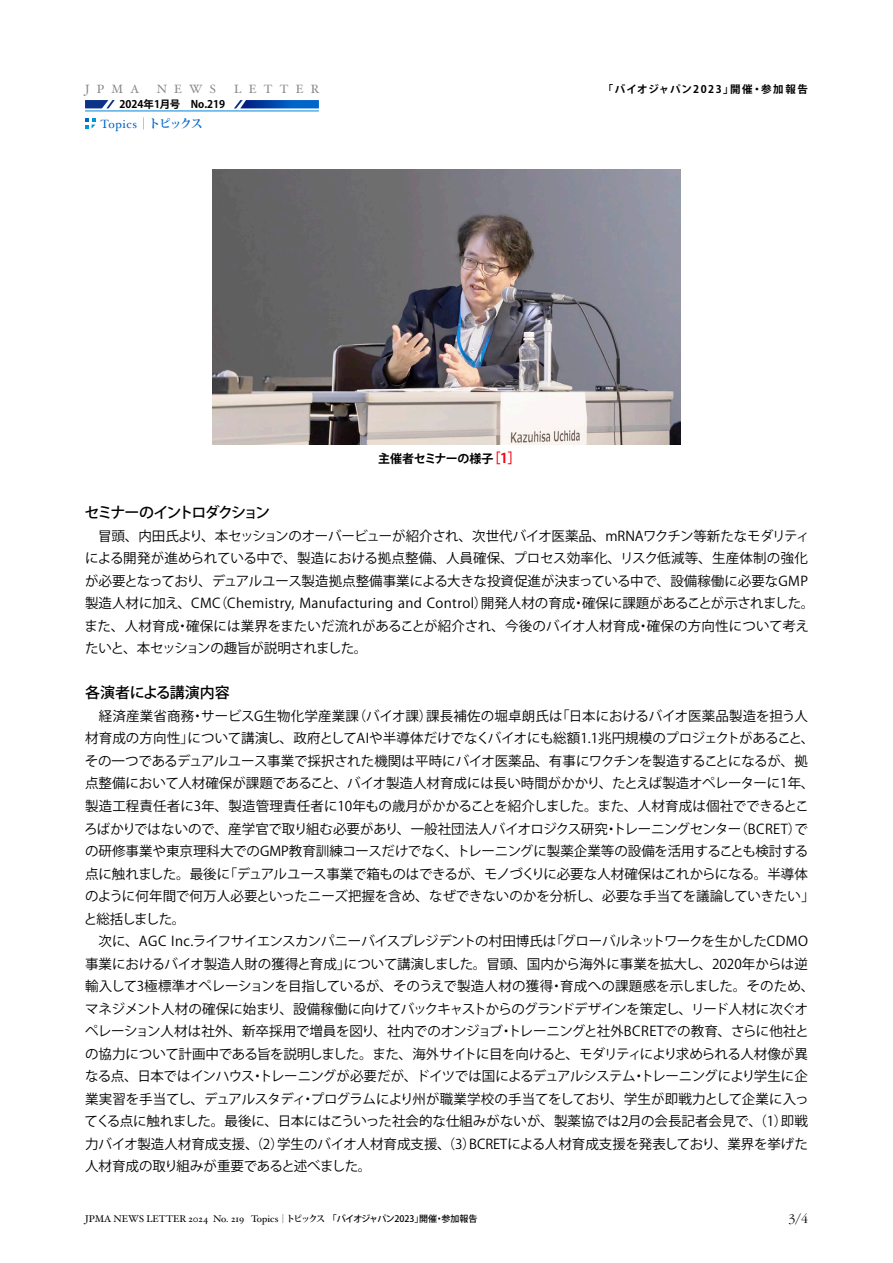
<style>
.page{position:relative;width:893px;height:1263px;background:#fff}
.page>*{position:absolute;margin:0;border:0;box-sizing:border-box;transform-origin:0 0}
.t1{font:500 15px "Koz Go Pr 6 N";letter-spacing:-.13em;color:#000}
.t2{font:500 15px "Koz Go Pr 6 N";color:#000}
.t3{font:300 13.8px "ITC Garamond Std";color:#000}
.t4{font:13.5px/22.5px "Koz Go Pr 6 N";letter-spacing:-.005em;color:#000}
.t5{font:12px "Hoefler Text";letter-spacing:.6em;color:#888}
.t6{font:700 12px "Koz Go Pr 6 N";letter-spacing:-.02em;color:#000}
.t7{font:12px "Hoefler Text";letter-spacing:.05em;color:#0066cb}
.t8{font:700 10.5px "Koz Go Pr 6 N";letter-spacing:.13em;color:#000}
.t9{font:700 10.5px "Koz Go Pr 6 N";color:#000}
.t10{font:9.75px "Hoefler Text";color:#000}
.s1{font-family:"Koz Min Pr 6 N";font-weight:700}
.s2{font-size:13.5px;color:#f30815}
.s3{font-family:"Koz Min Pro";font-size:9px}
.s4{font-family:"Koz Min Pro";font-weight:700;font-size:9px}
.s5{font-family:"Koz Go Pr 6 N";font-weight:500;font-size:9px}
</style>
<div class="page">
<svg style="left:85px;top:100px;width:30px;height:8px"></svg>
<svg style="left:234px;top:100px;width:85px;height:8px"></svg>
<hr style="left:85px;top:111px;width:234px;height:1px;background:#0085d6">
<img style="left:213px;top:170px;width:467px;height:275px">
<svg style="left:85px;top:118px;width:11px;height:10px"></svg>
<p class="t5" style="left:85px;top:82px;width:56px">JPMA</p>
<p class="t5" style="left:157px;top:82px;width:61px">NEWS</p>
<p class="t5" style="left:234px;top:82px;width:87px">LETTER</p>
<p class="t9" style="left:119px;top:99px;width:107px">2024年1月号　No.219</p>
<p class="t7" style="left:101px;top:116px;width:104px">Topics<span class="s1">｜トピックス</span></p>
<p class="t8" style="left:603px;top:84px;width:207px">「バイオジャパン2023」開催・参加報告</p>
<p class="t6" style="left:378px;top:452px;width:144px">主催者セミナーの様子<span class="s2">［1］</span></p>
<p class="t1" style="left:85px;top:504px;width:187px">セミナーのイントロダクション</p>
<p class="t4" style="left:84px;top:525px;width:731px">　冒頭、内田氏より、本セッションのオーバービューが紹介され、次世代バイオ医薬品、mRNAワクチン等新たなモダリティによる開発が進められている中で、製造における拠点整備、人員確保、プロセス効率化、リスク低減等、生産体制の強化が必要となっており、デュアルユース製造拠点整備事業による大きな投資促進が決まっている中で、設備稼働に必要なGMP製造人材に加え、CMC（Chemistry, Manufacturing and Control）開発人材の育成・確保に課題があることが示されました。また、人材育成・確保には業界をまたいだ流れがあることが紹介され、今後のバイオ人材育成・確保の方向性について考えたいと、本セッションの趣旨が説明されました。</p>
<p class="t2" style="left:85px;top:684px;width:146px">各演者による講演内容</p>
<p class="t4" style="left:84px;top:705px;width:732px">　経済産業省商務・サービスG生物化学産業課（バイオ課）課長補佐の堀卓朗氏は「日本におけるバイオ医薬品製造を担う人材育成の方向性」について講演し、政府としてAIや半導体だけでなくバイオにも総額1.1兆円規模のプロジェクトがあること、その一つであるデュアルユース事業で採択された機関は平時にバイオ医薬品、有事にワクチンを製造することになるが、拠点整備において人材確保が課題であること、バイオ製造人材育成には長い時間がかかり、たとえば製造オペレーターに1年、製造工程責任者に3年、製造管理責任者に10年もの歳月がかかることを紹介しました。また、人材育成は個社でできるところばかりではないので、産学官で取り組む必要があり、一般社団法人バイオロジクス研究・トレーニングセンター（BCRET）での研修事業や東京理科大でのGMP教育訓練コースだけでなく、トレーニングに製薬企業等の設備を活用することも検討する点に触れました。最後に「デュアルユース事業で箱ものはできるが、モノづくりに必要な人材確保はこれからになる。半導体のように何年間で何万人必要といったニーズ把握を含め、なぜできないのかを分析し、必要な手当てを議論していきたい」と総括しました。<br>　次に、AGC Inc.ライフサイエンスカンパニーバイスプレジデントの村田博氏は「グローバルネットワークを生かしたCDMO事業におけるバイオ製造人財の獲得と育成」について講演しました。冒頭、国内から海外に事業を拡大し、2020年からは逆輸入して3極標準オペレーションを目指しているが、そのうえで製造人材の獲得・育成への課題感を示しました。そのため、マネジメント人材の確保に始まり、設備稼働に向けてバックキャストからのグランドデザインを策定し、リード人材に次ぐオペレーション人材は社外、新卒採用で増員を図り、社内でのオンジョブ・トレーニングと社外BCRETでの教育、さらに他社との協力について計画中である旨を説明しました。また、海外サイトに目を向けると、モダリティにより求められる人材像が異なる点、日本ではインハウス・トレーニングが必要だが、ドイツでは国によるデュアルシステム・トレーニングにより学生に企業実習を手当てし、デュアルスタディ・プログラムにより州が職業学校の手当てをしており、学生が即戦力として企業に入ってくる点に触れました。最後に、日本にはこういった社会的な仕組みがないが、製薬協では2月の会長記者会見で、（1）即戦力バイオ製造人材育成支援、（2）学生のバイオ人材育成支援、（3）BCRETによる人材育成支援を発表しており、業界を挙げた人材育成の取り組みが重要であると述べました。</p>
<p class="t10" style="left:85px;top:1213px;width:394px">JPMA NEWS LETTER 2024 No. 219 Topics<span class="s3">｜</span><span class="s4">トピックス</span> <span class="s5">「バイオジャパン2023」開催・参加報告</span></p>
<p class="t3" style="left:789px;top:1212px;width:21px">3/4</p>
</div>
